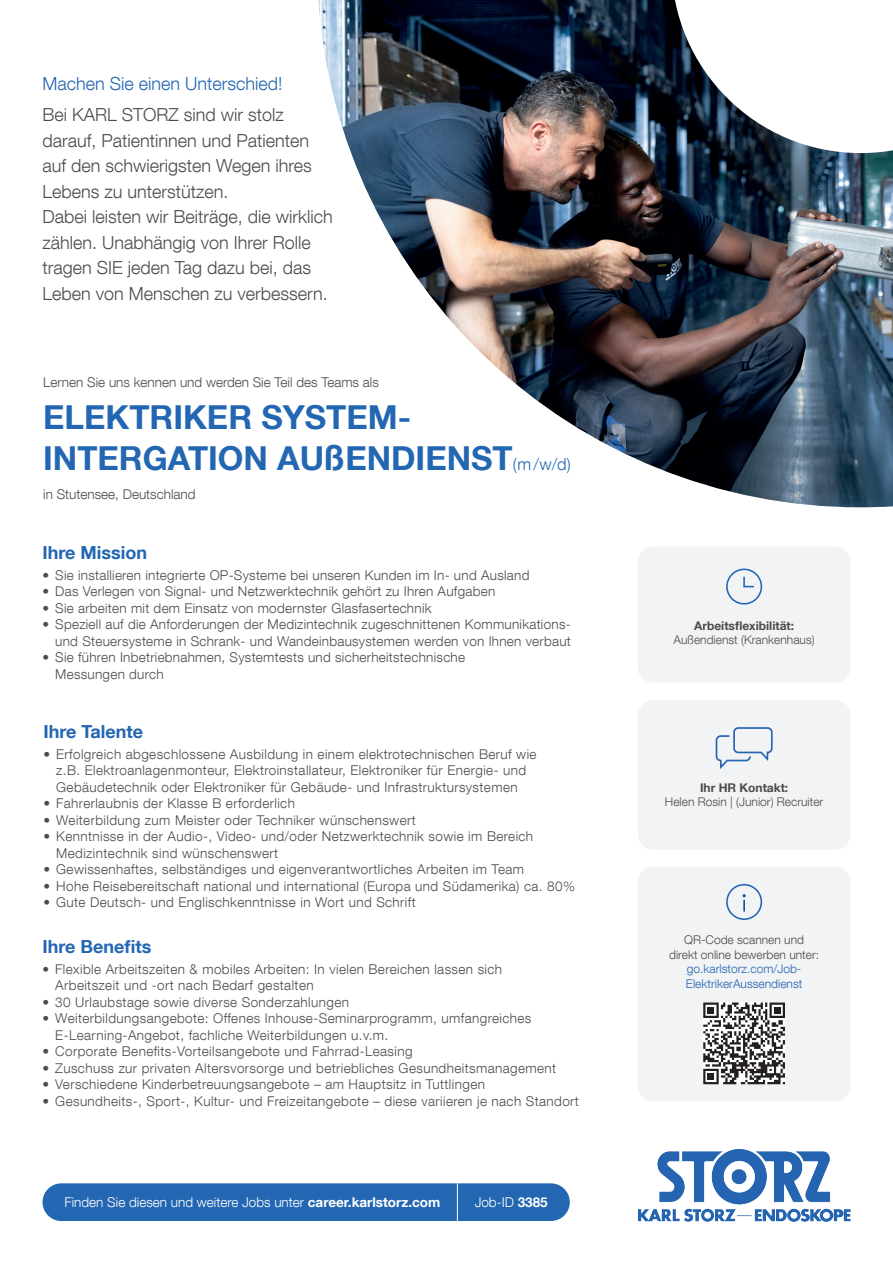
<style>
.page{position:relative;width:893px;height:1263px;background:#fff}
.page>*{position:absolute;margin:0;border:0;box-sizing:border-box;transform-origin:0 0}
.t1{font:700 33px/40.5px "KS Helvetica Neue";color:#2366b2}
.t2{font:300 18px/25.5px "KS Helvetica Neue";color:#4b4c4d}
.t3{font:700 18px "KS Helvetica Neue";color:#2366b2}
.t4{font:300 18px "KS Helvetica Neue";color:#2366b2}
.t5{font:300 13.5px/16.5px "KS Helvetica Neue";letter-spacing:.03em;color:#4b4c4d}
.t6{font:300 13.5px "KS Helvetica Neue";color:#4b4c4d}
.t7{font:300 13.5px "KS Helvetica Neue";color:#fff}
.t8{font:300 12px/14.4px "KS Helvetica Neue";color:#4b4c4d;text-align:center}
.t9{font:300 12px/14.4px "KS Helvetica Neue";color:#2366b2}
.t10{font:700 12px "KS Helvetica Neue";color:#4b4c4d}
.s1{font-size:34.5px}
.s2{font-weight:300;font-size:16.5px}
.s3{font-weight:700}
</style>
<div class="page">
<div style="left:638px;top:546px;width:212px;height:136px;background:#f2f3f4;border-radius:15px"></div>
<div style="left:43px;top:1183px;width:527px;height:38px;background:#2366b2;border-radius:19px"></div>
<hr style="left:457px;top:1183px;width:1px;height:38px;background:#fff">
<div style="left:638px;top:700px;width:212px;height:149px;background:#f2f3f4;border-radius:15px"></div>
<div style="left:733px;top:727px;width:40px;height:26px;border:2px solid #2366b2;border-radius:4px"></div>
<svg style="left:715px;top:734px;width:37px;height:35px"></svg>
<div style="left:638px;top:867px;width:212px;height:234px;background:#f2f3f4;border-radius:15px"></div>
<div style="left:726px;top:884px;width:36px;height:36px;border:2px solid #2366b2;border-radius:50%"></div>
<svg style="left:743px;top:894px;width:3px;height:17px"></svg>
<svg style="left:703px;top:1002px;width:82px;height:82px"></svg>
<div style="left:708px;top:1073px;width:6px;height:7px;background:#231f20"></div>
<div style="left:726px;top:568px;width:36px;height:37px;border:2px solid #2366b2;border-radius:50%"></div>
<svg style="left:743px;top:576px;width:11px;height:12px"></svg>
<img style="left:318px;top:0;width:575px;height:507px">
<svg style="left:672px;top:0;width:221px;height:153px"></svg>
<img style="left:638px;top:1149px;width:213px;height:73px">
<h2 class="t4" style="left:43px;top:72px;width:242px">Machen Sie einen Unterschied!</h2>
<p class="t2" style="left:43px;top:102px;width:292px">Bei KARL STORZ sind wir stolz darauf, Patientinnen und Patienten auf den schwierigsten Wegen ihres Lebens zu unterstützen.<br>Dabei leisten wir Beiträge, die wirklich zählen. Unabhängig von Ihrer Rolle tragen SIE jeden Tag dazu bei, das Leben von Menschen zu verbessern.</p>
<p class="t6" style="left:43px;top:374px;width:337px">Lernen Sie uns kennen und werden Sie Teil des Teams als</p>
<h1 class="t1" style="left:43px;top:396px;width:529px">ELEKTRIKER SYSTEM-<br>INTERGATION AU<span class="s1">ß</span>ENDIENST<span class="s2">(m/w/d)</span></h1>
<p class="t6" style="left:43px;top:486px;width:154px">in Stutensee, Deutschland</p>
<h2 class="t3" style="left:43px;top:541px;width:106px">Ihre Mission</h2>
<p class="t5" style="left:43px;top:566px;width:488px">• Sie installieren integrierte OP-Systeme bei unseren Kunden im In- und Ausland</p>
<p class="t5" style="left:43px;top:583px;width:454px">• Das Verlegen von Signal- und Netzwerktechnik gehört zu Ihren Aufgaben</p>
<p class="t5" style="left:43px;top:599px;width:390px">• Sie arbeiten mit dem Einsatz von modernster Glasfasertechnik</p>
<p class="t5" style="left:43px;top:616px;width:530px;text-align:right">• Speziell auf die Anforderungen der Medizintechnik zugeschnittenen Kommunikations&shy;und Steuersysteme in Schrank- und Wandeinbausystemen werden von Ihnen verbaut</p>
<p class="t5" style="left:55px;top:649px;width:411px;text-indent:-13px">• Sie führen Inbetriebnahmen, Systemtests und sicherheitstechnische<br>Messungen durch</p>
<h2 class="t3" style="left:43px;top:720px;width:101px">Ihre Talente</h2>
<p class="t5" style="left:43px;top:745px;width:495px;text-align:center">• Erfolgreich abgeschlossene Ausbildung in einem elektrotechnischen Beruf wie z.B. Elektroanlagenmonteur, Elektroinstallateur, Elektroniker für Energie- und<br>Gebäudetechnik oder Elektroniker für Gebäude- und Infrastruktursystemen</p>
<p class="t5" style="left:43px;top:795px;width:253px">• Fahrerlaubnis der Klasse B erforderlich</p>
<p class="t5" style="left:43px;top:811px;width:374px">• Weiterbildung zum Meister oder Techniker wünschenswert</p>
<p class="t5" style="left:56px;top:828px;width:478px;text-indent:-13px">• Kenntnisse in der Audio-, Video- und/oder Netzwerktechnik sowie im Bereich<br>Medizintechnik sind wünschenswert</p>
<p class="t5" style="left:43px;top:861px;width:482px">• Gewissenhaftes, selbständiges und eigenverantwortliches Arbeiten im Team</p>
<p class="t5" style="left:43px;top:877px;width:533px">• Hohe Reisebereitschaft national und international (Europa und Südamerika) ca. 80%</p>
<p class="t5" style="left:43px;top:894px;width:374px">• Gute Deutsch- und Englischkenntnisse in Wort und Schrift</p>
<h2 class="t3" style="left:43px;top:935px;width:111px">Ihre Benefits</h2>
<p class="t5" style="left:55px;top:960px;width:448px;text-indent:-13px">• Flexible Arbeitszeiten &amp; mobiles Arbeiten: In vielen Bereichen lassen sich<br>Arbeitszeit und -ort nach Bedarf gestalten</p>
<p class="t5" style="left:43px;top:993px;width:308px">• 30 Urlaubstage sowie diverse Sonderzahlungen</p>
<p class="t5" style="left:55px;top:1010px;width:478px;text-indent:-13px">• Weiterbildungsangebote: Offenes Inhouse-Seminarprogramm, umfangreiches<br>E-Learning-Angebot, fachliche Weiterbildungen u.v.m.</p>
<p class="t5" style="left:43px;top:1043px;width:371px">• Corporate Benefits-Vorteilsangebote und Fahrrad-Leasing</p>
<p class="t5" style="left:43px;top:1059px;width:515px">• Zuschuss zur privaten Altersvorsorge und betriebliches Gesundheitsmanagement</p>
<p class="t5" style="left:43px;top:1076px;width:444px">• Verschiedene Kinderbetreuungsangebote – am Hauptsitz in Tuttlingen</p>
<p class="t5" style="left:43px;top:1092px;width:538px">• Gesundheits-, Sport-, Kultur- und Freizeitangebote – diese variieren je nach Standort</p>
<p class="t7" style="left:65px;top:1194px;width:377px">Finden Sie diesen und weitere Jobs unter <span class="s3">career.karlstorz.com</span></p>
<p class="t7" style="left:475px;top:1194px;width:75px">Job-ID <span class="s3">3385</span></p>
<p class="t10" style="left:694px;top:618px;width:101px">Arbeitsflexibilität:</p>
<p class="t8" style="left:674px;top:632px;width:143px">Außendienst (Krankenhaus)</p>
<p class="t10" style="left:700px;top:780px;width:90px">Ihr HR Kontakt:</p>
<p class="t8" style="left:665px;top:794px;width:160px">Helen Rosin | (Junior) Recruiter</p>
<p class="t8" style="left:669px;top:932px;width:152px">QR-Code scannen und direkt online bewerben unter:</p>
<p class="t9" style="left:686px;top:961px;width:118px">go.karlstorz.com/Job-<br>ElektrikerAussendienst</p>
</div>
